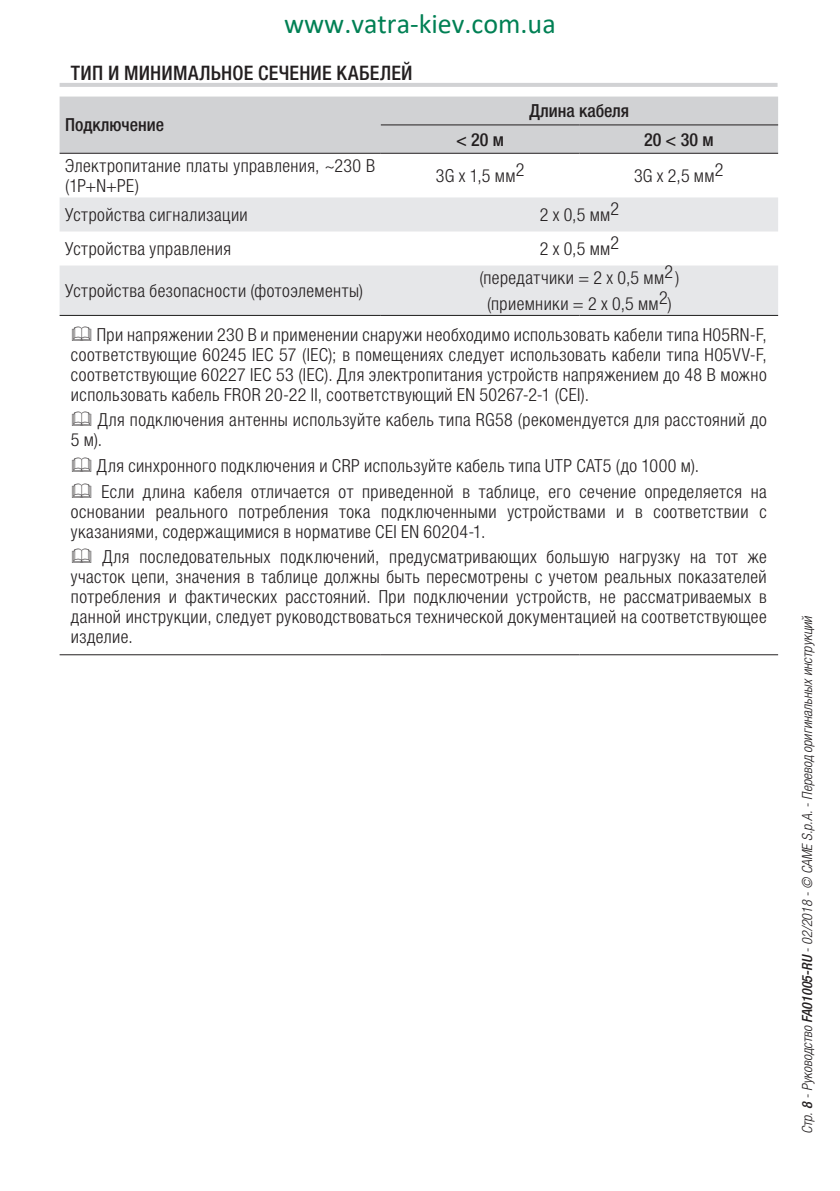
<style>
.page{position:relative;width:840px;height:1191px;background:#fff}
.page>*{position:absolute;margin:0;border:0;box-sizing:border-box;transform-origin:0 0}
.t1{font:28px "Calibri";color:#008054}
.t2{font:500 condensed 20px "Helvetica Neue LTW1 G";letter-spacing:.01em;color:#231f20}
.t3{font:300 condensed 18px/20px "Helvetica Neue LTW1 G";letter-spacing:.025em;color:#231f20;text-align:justify}
.Testo_BASE{font:500 condensed 18px "Helvetica Neue LTW1 G";color:#231f20}
.t4{font:italic 300 condensed 14px "Helvetica Neue LTW1 G";color:#231f20}
.s1{font-weight:500}
</style>
<div class="page">
<hr style="left:60px;top:83px;width:717px;height:4px;background:#d1d2d4">
<div style="left:60px;top:97px;width:717px;height:56px;background:#d1d2d4"></div>
<svg style="left:60px;top:197px;width:717px;height:118px;fill:#e6e7e9"></svg>
<hr style="left:60px;top:153px;width:320px;height:1px;background:#231f20">
<hr style="left:60px;top:654px;width:320px;height:1px;background:#231f20">
<hr style="left:380px;top:654px;width:199px;height:1px;background:#231f20">
<hr style="left:579px;top:654px;width:198px;height:1px;background:#231f20">
<hr style="left:380px;top:153px;width:199px;height:1px;background:#231f20">
<hr style="left:579px;top:153px;width:198px;height:1px;background:#231f20">
<hr style="left:380px;top:125px;width:199px;height:1px;background:#231f20">
<hr style="left:579px;top:125px;width:198px;height:1px;background:#231f20">
<hr style="left:60px;top:315px;width:320px;height:1px;background:#1d1d1b">
<hr style="left:380px;top:315px;width:199px;height:1px;background:#1d1d1b">
<hr style="left:579px;top:315px;width:198px;height:1px;background:#1d1d1b">
<h1 class="t1" style="left:284px;top:4px;width:273px">www.vatra-kiev.com.ua</h1>
<p class="t2" style="left:71px;top:60px;width:343px">ТИП И МИНИМАЛЬНОЕ СЕЧЕНИЕ КАБЕЛЕЙ</p>
<p class="Testo_BASE" style="left:65px;top:114px;width:100px">Подключение</p>
<p class="Testo_BASE" style="left:529px;top:100px;width:101px">Длина кабеля</p>
<p class="Testo_BASE" style="left:456px;top:128px;width:49px">&lt; 20 м</p>
<p class="Testo_BASE" style="left:643px;top:128px;width:71px">20 &lt; 30 м</p>
<p class="t3" style="left:65px;top:156px;width:311px">Электропитание платы управления, ~230 В (1P+N+PE)</p>
<p class="t3" style="left:435px;top:166px;width:90px">3G x 1,5 мм2</p>
<p class="t3" style="left:633px;top:166px;width:91px">3G x 2,5 мм2</p>
<p class="t3" style="left:65px;top:205px;width:184px">Устройства сигнализации</p>
<p class="t3" style="left:539px;top:205px;width:81px">2 x 0,5 мм2</p>
<p class="t3" style="left:65px;top:239px;width:167px">Устройства управления</p>
<p class="t3" style="left:539px;top:239px;width:81px">2 x 0,5 мм2</p>
<p class="t3" style="left:65px;top:281px;width:299px">Устройства безопасности (фотоэлементы)</p>
<p class="t3" style="left:479px;top:268px;width:201px">(передатчики = 2 x 0,5 мм2 )</p>
<p class="t3" style="left:487px;top:293px;width:186px">(приемники = 2 x 0,5 мм2)</p>
<p class="t3" style="left:71px;top:324px;width:697px;text-indent:26px">При напряжении 230 В и применении снаружи необходимо использовать кабели типа H05RN-F, соответствующие 60245 IEC 57 (IEC); в помещениях следует использовать кабели типа H05VV-F, соответствующие 60227 IEC 53 (IEC). Для электропитания устройств напряжением до 48 В можно использовать кабель FROR 20-22 II, соответствующий EN 50267-2-1 (CEI).</p>
<p class="t3" style="left:71px;top:410px;width:697px;text-indent:27px">Для подключения антенны используйте кабель типа RG58 (рекомендуется для расстояний до<br>5 м).</p>
<p class="t3" style="left:97px;top:456px;width:603px">Для синхронного подключения и CRP используйте кабель типа UTP CAT5 (до 1000 м).</p>
<p class="t3" style="left:71px;top:481px;width:697px;text-indent:31px">Если длина кабеля отличается от приведенной в таблице, его сечение определяется на основании реального потребления тока подключенными устройствами и в соответствии с указаниями, содержащимися в нормативе CEI EN 60204-1.</p>
<p class="t3" style="left:71px;top:547px;width:697px;text-indent:32px">Для последовательных подключений, предусматривающих большую нагрузку на тот же участок цепи, значения в таблице должны быть пересмотрены с учетом реальных показателей потребления и фактических расстояний. При подключении устройств, не рассматриваемых в данной инструкции, следует руководствоваться технической документацией на соответствующее изделие.</p>
<p class="t4" style="left:798px;top:1134px;width:520px;rotate:-90deg">Стр. <span class="s1">8</span> - Руководство <span class="s1">FA01005-RU</span> - 02/2018 - © CAME S.p.A. - Перевод оригинальных инструкций</p>
</div>
